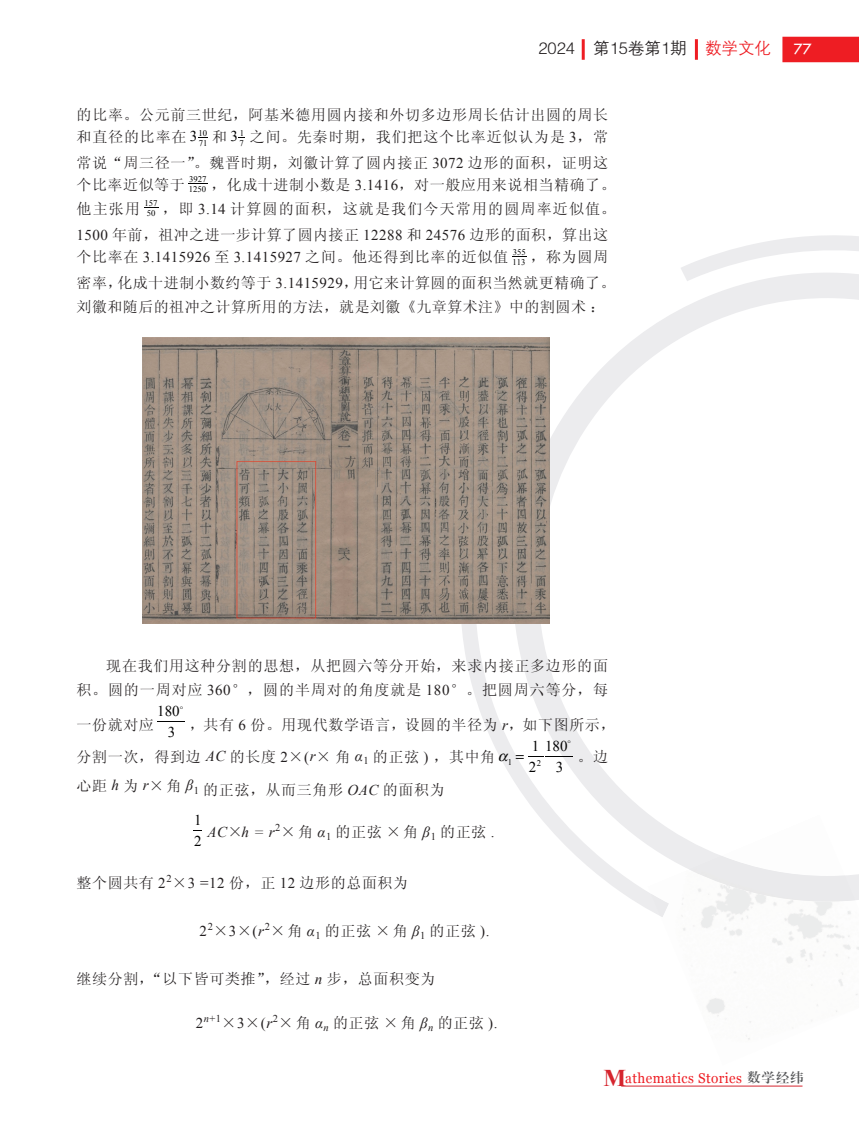
<style>
.page{position:relative;width:859px;height:1123px;background:#fff}
.page>*{position:absolute;margin:0;border:0;box-sizing:border-box;transform-origin:0 0}
.t1{font:16.5px "FZZDXK GBK1 0";color:#231f20}
.t2{font:16.5px "Tw Cen";color:#fff}
.t3{font:15px/26.2px "Sim Sun";letter-spacing:.04em;color:#231f20}
.t4{font:15px/26.2px "Sim Sun";letter-spacing:.08em;color:#231f20}
.t5{font:15px/21.5px "Times New Roman";color:#030303}
.t6{font:14.1px "Georgia";letter-spacing:.03em;color:#ee1d23;scale:.95 1}
.t7{font:8.7px "Times New Roman";letter-spacing:-.005em;color:#030303}
.t8{font:8.7px "MT Extra";color:#030303}
.s1{color:#ee1d23}
.s2{font-family:"Times New Roman";color:#030303}
.s3{font-family:"Times New Roman"}
.s4{font-family:"Times New Roman";font-style:italic}
.s5{font-family:"Times New Roman";font-size:10.5px}
.s6{font-family:"Times New Roman";font-weight:700;font-size:24px;color:#d5252e}
.s7{font-family:"FZXBSK GBK1 0";font-size:13.05px;color:#57585a}
</style>
<div class="page">
<hr style="left:621px;top:1085px;width:181px;height:1px;background:#d5252e">
<div style="left:782px;top:37px;width:77px;height:25px;background:#ee1d23"></div>
<hr style="left:695px;top:39px;width:3px;height:21px;background:#ee1d23">
<hr style="left:582px;top:39px;width:3px;height:21px;background:#ee1d23">
<svg style="left:550px;top:310px;width:130px;height:156px"></svg>
<svg style="left:458px;top:466px;width:190px;height:443px"></svg>
<svg style="left:680px;top:235px;width:179px;height:103px"></svg>
<img style="left:651px;top:894px;width:18px;height:23px">
<svg style="left:188px;top:183px;width:19px;height:1px"></svg>
<svg style="left:144px;top:207px;width:14px;height:1px"></svg>
<svg style="left:512px;top:256px;width:14px;height:1px"></svg>
<svg style="left:158px;top:721px;width:27px;height:1px"></svg>
<img style="left:143px;top:337px;width:407px;height:286px">
<svg style="left:498px;top:753px;width:11px;height:7px"></svg>
<svg style="left:516px;top:754px;width:57px;height:4px"></svg>
<p class="t1" style="left:538px;top:40px;width:234px">2024 第15卷第1期 <span class="s1">数学文化</span></p>
<p class="t2" style="left:794px;top:39px;width:20px">77</p>
<p class="t3" style="left:77px;top:104px;width:533px;line-height:21.8px">的比率。公元前三世纪，阿基米德用圆内接和外切多边形周长估计出圆的周长和直径的比率在 <span class="s2">3</span><sup>10</sup></p>
<p class="t3" style="left:77px;top:123px;width:533px;text-align:right"><sub>7</sub> 之间。先秦时期，我们把这个比率近似认为是 <span class="s3">3</span>，常<br>常说“周三径一”。魏晋时期，刘徽计算了圆内接正 <span class="s3">3072</span> 边形的面积，证明这</p>
<p class="t3" style="left:77px;top:171px;width:541px">个比率近似等于 <sub>1250</sub> ，化成十进制小数是 <span class="s3">3.1416</span>，对一般应用来说相当精确了。</p>
<p class="t7" style="left:199px;top:137px;width:47px">71 <sup>和</sup><sup>3</sup>1</p>
<p class="t7" style="left:189px;top:173px;width:19px">3927</p>
<p class="t3" style="left:77px;top:195px;width:65px">他主张用</p>
<p class="t7" style="left:144px;top:197px;width:14px">157</p>
<p class="t4" style="left:77px;top:195px;width:541px;text-indent:70px"><sub>50</sub> ，即 <span class="s3">3.14</span> 计算圆的面积，这就是我们今天常用的圆周率近似值。<br><span class="s3">1500</span> 年前，祖冲之进一步计算了圆内接正 <span class="s3">12288</span> 和 <span class="s3">24576</span> 边形的面积，算出这</p>
<p class="t3" style="left:77px;top:243px;width:451px">个比率在 <span class="s3">3.1415926</span> 至 <span class="s3">3.1415927</span> 之间。他还得到比率的近似值 <sup>355</sup></p>
<p class="t3" style="left:77px;top:243px;width:541px;text-indent:436px"><sub>113</sub> ，称为圆周密率，化成十进制小数约等于 <span class="s3">3.1415929</span>，用它来计算圆的面积当然就更精确了。</p>
<p class="t3" style="left:77px;top:293px;width:530px">刘徽和随后的祖冲之计算所用的方法，就是刘徽《九章算术注》中的割圆术：</p>
<p class="t3" style="left:77px;top:653px;width:533px;line-height:24px;text-align:right">现在我们用这种分割的思想，从把圆六等分开始，来求内接正多边形的面<br>积。圆的一周对应 <span class="s3">360</span>°，圆的半周对的角度就是 <span class="s3">180</span>°。把圆周六等分，每</p>
<p class="t3" style="left:77px;top:711px;width:79px">一份就对应</p>
<p class="t5" style="left:157px;top:700px;width:24px">180</p>
<p class="t8" style="left:180px;top:701px;width:5px">!</p>
<p class="t5" style="left:168px;top:721px;width:9px">3</p>
<p class="t3" style="left:77px;top:709px;width:540px;line-height:31.5px;text-indent:113px">，共有 <span class="s3">6</span> 份。用现代数学语言，设圆的半径为 <span class="s4">r</span>，如下图所示，分割一次，得到边 <span class="s4">AC</span> 的长度 <span class="s3">2</span>×<span class="s3">(</span><span class="s4">r</span>× 角 <span class="s4">α</span><sub>1</sub> 的正弦 <span class="s3">)</span> ，其中角 <sub>1</sub></p>
<p class="t8" style="left:568px;top:736px;width:5px">!</p>
<p class="t5" style="left:529px;top:735px;width:40px">1 180<br>2</p>
<p class="t3" style="left:577px;top:743px;width:32px">。边</p>
<p class="t7" style="left:537px;top:757px;width:6px">2</p>
<p class="t5" style="left:556px;top:756px;width:9px">3</p>
<p class="t3" style="left:77px;top:776px;width:370px">心距 <sup>h</sup> 为 <sup>r</sup>×角 <sup>β</sup><span class="s5">1</span> 的正弦，从而三角形 <span class="s4">OAC</span> 的面积为</p>
<p class="t5" style="left:194px;top:809px;width:9px;line-height:21px">1<br>2</p>
<p class="t3" style="left:207px;top:819px;width:288px"><span class="s4">AC</span>×<span class="s4">h = r</span><sup>2</sup>×角 <span class="s4">α</span><sub>1</sub> 的正弦 ×角 <span class="s4">β</span><sub>1</sub> 的正弦 <span class="s3">.</span></p>
<p class="t3" style="left:77px;top:869px;width:333px">整个圆共有 <span class="s3">2</span><sup>2</sup>×<span class="s3">3 =12</span> 份，正 <span class="s3">12</span> 边形的总面积为</p>
<p class="t3" style="left:200px;top:918px;width:291px"><span class="s3">2</span><sup>2</sup>×<span class="s3">3</span>×<span class="s3">(</span><span class="s4">r</span><sup>2</sup>×角 <span class="s4">α</span><sub>1</sub> 的正弦 ×角 <span class="s4">β</span><sub>1</sub> 的正弦 <span class="s3">).</span></p>
<p class="t3" style="left:77px;top:965px;width:360px">继续分割，“以下皆可类推”，经过 <span class="s4">n</span> 步，总面积变为</p>
<p class="t3" style="left:196px;top:1009px;width:303px"><span class="s3">2</span><sup>n</sup><sup>+1</sup>×<span class="s3">3</span>×<span class="s3">(</span><span class="s4">r</span><sup>2</sup>×角 <span class="s4">α</span><sub>n</sub> 的正弦 ×角 <span class="s4">β</span><sub>n</sub> 的正弦 <span class="s3">).</span></p>
<p class="t6" style="left:603px;top:1067px;width:212px"><span class="s6">M</span>athematics Stories <span class="s7">数学经纬</span></p>
</div>
